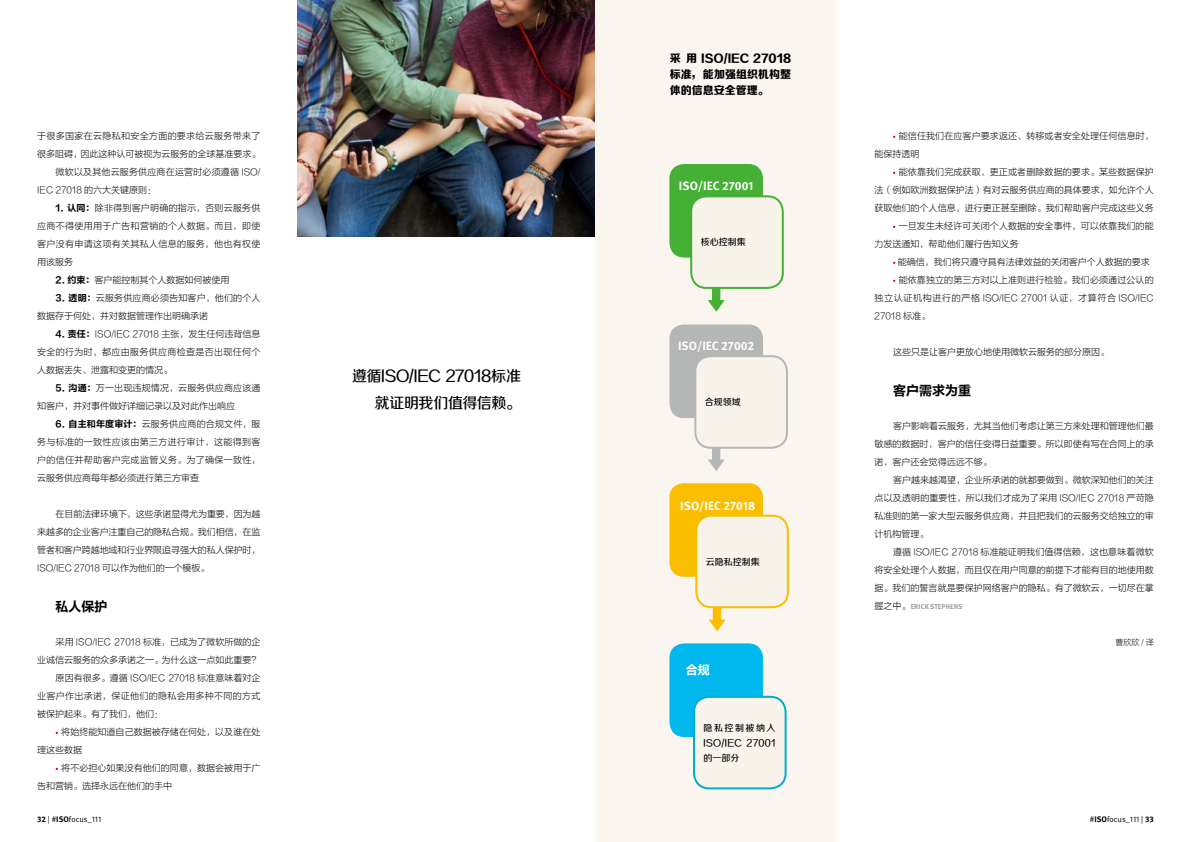
<style>
.page{position:relative;width:1191px;height:842px;background:#fff}
.page>*{position:absolute;margin:0;border:0;box-sizing:border-box;transform-origin:0 0}
.t1{font:15px/27px "FZZZHUNHK GBK1 0";letter-spacing:-.015em;color:#000;text-align:right}
.t2{font:13px "FZLTCHK GBK1 0";color:#000}
.t3{font:700 12px "Meta Pro";color:#fff}
.t4{font:12px "FZLTCHK GBK1 0";color:#fff}
.t5{font:11px/16px "FZZDHK GBK1 0";color:#000;text-align:justify}
.t6{font:9px/18px "FZLTXHK GBK1 0";color:#000;text-align:justify}
.t7{font:9px "FZLTXHK GBK1 0";letter-spacing:.035em;color:#000}
.t8{font:9px/15px "FZZZHUNHK GBK1 0";color:#000;text-align:justify}
.t9{font:9px "FZLTXHK GBK1 0";letter-spacing:.075em;color:#000}
.t10{font:9px "FZLTXHK GBK1 0";letter-spacing:.02em;color:#000}
.t11{font:8px "Meta Pro Norm";color:#000}
.t12{font:8px "FZLTXHK GBK1 0";color:#000}
.t13{font:700 7px "Meta Pro";letter-spacing:.01em;color:#9d9d9e}
.s1{font-family:"FZLTCHK GBK1 0"}
.s2{font-family:"FZLTXHK GBK1 0";font-weight:400;font-size:9px;color:#000}
.s3{font-family:"Meta Pro";font-weight:700}
</style>
<div class="page">
<img style="left:298px;top:0;width:297px;height:237px">
<div style="left:595px;top:0;width:242px;height:842px;background:#faf6ef"></div>
<svg style="left:708px;top:289px;width:17px;height:23px"></svg>
<div style="left:670px;top:164px;width:92px;height:93px;background:#45b035;border-radius:14px"></div>
<div style="left:669px;top:164px;width:94px;height:93px;border:1px solid #45b035;border-radius:14px"></div>
<div style="left:691px;top:196px;width:92px;height:92px;background:#f9f4eb;border-radius:15px"></div>
<div style="left:690px;top:195px;width:94px;height:94px;border:2px solid #45b035;border-radius:15px"></div>
<div style="left:669px;top:324px;width:94px;height:94px;background:#b5b6b6;border-radius:14px"></div>
<svg style="left:708px;top:449px;width:17px;height:22px"></svg>
<div style="left:695px;top:356px;width:92px;height:92px;background:#f9f4eb;border-radius:15px"></div>
<div style="left:694px;top:355px;width:94px;height:94px;border:2px solid #b5b6b6;border-radius:15px"></div>
<svg style="left:708px;top:608px;width:17px;height:23px"></svg>
<div style="left:669px;top:483px;width:94px;height:94px;background:#fabe00;border-radius:14px"></div>
<div style="left:696px;top:516px;width:92px;height:91px;background:#f9f4eb;border-radius:15px"></div>
<div style="left:695px;top:515px;width:94px;height:93px;border:2px solid #fabe00;border-radius:15px"></div>
<div style="left:670px;top:644px;width:92px;height:92px;background:#00b7ee;border-radius:14px"></div>
<div style="left:669px;top:643px;width:94px;height:94px;border:1px solid #00b7ee;border-radius:14px"></div>
<div style="left:694px;top:697px;width:91px;height:91px;background:#f9f4eb;border-radius:15px"></div>
<div style="left:693px;top:696px;width:93px;height:93px;border:2px solid #00aecc;border-radius:15px"></div>
<p class="t7" style="left:37px;top:131px;width:225px">于很多国家在云隐私和安全方面的要求给云服务带来了</p>
<p class="t6" style="left:37px;top:145px;width:225px">很多阻碍，因此这种认可被视为云服务的全球基准要求。</p>
<p class="t10" style="left:56px;top:167px;width:206px">微软以及其他云服务供应商在运营时必须遵循 ISO/</p>
<p class="t6" style="left:37px;top:181px;width:121px">IEC 27018 的六大关键原则：</p>
<p class="t6" style="left:37px;top:199px;width:225px;text-indent:18px"><span class="s1">1. 认同：</span>除非得到客户明确的指示，否则云服务供应商不得使用用于广告和营销的个人数据。而且，即使客户没有申请这项有关其私人信息的服务，他也有权使用该服务</p>
<p class="t6" style="left:56px;top:271px;width:175px"><span class="s1">2. 约束：</span>客户能控制其个人数据如何被使用</p>
<p class="t6" style="left:37px;top:289px;width:225px;text-indent:18px"><span class="s1">3. 透明：</span>云服务供应商必须告知客户，他们的个人数据存于何处，并对数据管理作出明确承诺</p>
<p class="t6" style="left:37px;top:325px;width:225px;text-indent:18px"><span class="s1">4. 责任：</span>ISO/IEC 27018 主张，发生任何违背信息安全的行为时，都应由服务供应商检查是否出现任何个人数据丢失、泄露和变更的情况。</p>
<p class="t6" style="left:37px;top:379px;width:225px;text-indent:18px"><span class="s1">5. 沟通：</span>万一出现违规情况，云服务供应商应该通知客户，并对事件做好详细记录以及对此作出响应</p>
<p class="t6" style="left:37px;top:415px;width:225px;text-indent:18px"><span class="s1">6. 自主和年度审计：</span>云服务供应商的合规文件，服务与标准的一致性应该由第三方进行审计，这能得到客户的信任并帮助客户完成监管义务。为了确保一致性，云服务供应商每年都必须进行第三方审查</p>
<p class="t6" style="left:37px;top:505px;width:225px;text-indent:18px">在目前法律环境下，这些承诺显得尤为重要，因为越来越多的企业客户注重自己的隐私合规。我们相信，在监管者和客户跨越地域和行业界限追寻强大的私人保护时，ISO/IEC 27018 可以作为他们的一个模板。</p>
<h2 class="t2" style="left:56px;top:599px;width:53px">私人保护</h2>
<p class="t6" style="left:56px;top:633px;width:206px">采用 ISO/IEC 27018 标准，已成为了微软所做的企</p>
<p class="t6" style="left:37px;top:651px;width:225px">业诚信云服务的众多承诺之一。为什么这一点如此重要？</p>
<p class="t6" style="left:56px;top:669px;width:206px">原因有很多。遵循 ISO/IEC 27018 标准意味着对企</p>
<p class="t7" style="left:37px;top:691px;width:225px">业客户作出承诺，保证他们的隐私会用多种不同的方式</p>
<p class="t6" style="left:37px;top:705px;width:128px">被保护起来。有了我们，他们：</p>
<p class="t6" style="left:61px;top:723px;width:201px">将始终能知道自己数据被存储在何处，以及谁在处</p>
<p class="t6" style="left:37px;top:741px;width:46px">理这些数据</p>
<p class="t6" style="left:61px;top:759px;width:201px">将不必担心如果没有他们的同意，数据会被用于广</p>
<p class="t6" style="left:37px;top:777px;width:137px">告和营销。选择永远在他们的手中</p>
<h1 class="t1" style="left:352px;top:363px;width:170px">遵循ISO/IEC 27018标准就证明我们值得信赖。</h1>
<p class="t5" style="left:670px;top:51px;width:123px">采用 ISO/IEC 27018标准，能加强组织机构整体的信息安全管理。</p>
<h3 class="t3" style="left:679px;top:176px;width:76px">ISO/IEC 27001</h3>
<p class="t8" style="left:700px;top:235px;width:46px">核心控制集</p>
<h3 class="t3" style="left:678px;top:336px;width:78px">ISO/IEC 27002</h3>
<p class="t8" style="left:705px;top:395px;width:37px">合规领域</p>
<h3 class="t3" style="left:680px;top:496px;width:77px">ISO/IEC 27018</h3>
<p class="t8" style="left:706px;top:554px;width:55px">云隐私控制集</p>
<h3 class="t4" style="left:686px;top:663px;width:25px">合规</h3>
<p class="t8" style="left:703px;top:721px;width:74px">隐私控制被纳入ISO/IEC 27001的一部分</p>
<p class="t6" style="left:874px;top:127px;width:281px;text-indent:24px">能信任我们在应客户要求返还、转移或者安全处理任何信息时，能保持透明</p>
<p class="t6" style="left:898px;top:163px;width:256px">能依靠我们完成获取、更正或者删除数据的要求。某些数据保护</p>
<p class="t6" style="left:874px;top:181px;width:280px">法（例如欧洲数据保护法）有对云服务供应商的具体要求，如允许个人</p>
<p class="t6" style="left:874px;top:199px;width:280px">获取他们的个人信息，进行更正甚至删除。我们帮助客户完成这些义务</p>
<p class="t6" style="left:898px;top:217px;width:256px">一旦发生未经许可关闭个人数据的安全事件，可以依靠我们的能</p>
<p class="t6" style="left:874px;top:235px;width:145px">力发送通知，帮助他们履行告知义务</p>
<p class="t6" style="left:897px;top:253px;width:254px">能确信，我们将只遵守具有法律效益的关闭客户个人数据的要求</p>
<p class="t6" style="left:898px;top:271px;width:256px">能依靠独立的第三方对以上准则进行检验。我们必须通过公认的</p>
<p class="t9" style="left:874px;top:293px;width:281px">独立认证机构进行的严格 ISO/IEC 27001 认证，才算符合 ISO/IEC</p>
<p class="t6" style="left:874px;top:307px;width:57px">27018 标准。</p>
<p class="t6" style="left:893px;top:343px;width:218px">这些只是让客户更放心地使用微软云服务的部分原因。</p>
<h2 class="t2" style="left:893px;top:383px;width:79px">客户需求为重</h2>
<p class="t6" style="left:874px;top:417px;width:281px;text-indent:18px">客户影响着云服务，尤其当他们考虑让第三方来处理和管理他们最敏感的数据时，客户的信任变得日益重要。所以即使有写在合同上的承诺，客户还会觉得远远不够。</p>
<p class="t6" style="left:874px;top:471px;width:281px;text-indent:18px">客户越来越渴望，企业所承诺的就都要做到。微软深知他们的关注点以及透明的重要性，所以我们才成为了采用 ISO/IEC 27018 严苛隐私准则的第一家大型云服务供应商，并且把我们的云服务交给独立的审计机构管理。</p>
<p class="t6" style="left:874px;top:543px;width:281px;text-indent:18px">遵循 ISO/IEC 27018 标准能证明我们值得信赖，这也意味着微软将安全处理个人数据，而且仅在用户同意的前提下才能有目的地使用数据。我们的誓言就是要保护网络客户的隐私。有了微软云，一切尽在掌</p>
<p class="t13" style="left:874px;top:601px;width:89px"><span class="s2">握之中。</span>ERICK STEPHENS</p>
<p class="t12" style="left:1115px;top:637px;width:40px">曹欣欣 / 译</p>
<p class="t11" style="left:37px;top:813px;width:66px"><span class="s3">32</span> | #<span class="s3">ISO</span>focus_111</p>
<p class="t11" style="left:1090px;top:813px;width:65px">#<span class="s3">ISO</span>focus_111 | <span class="s3">33</span></p>
</div>
